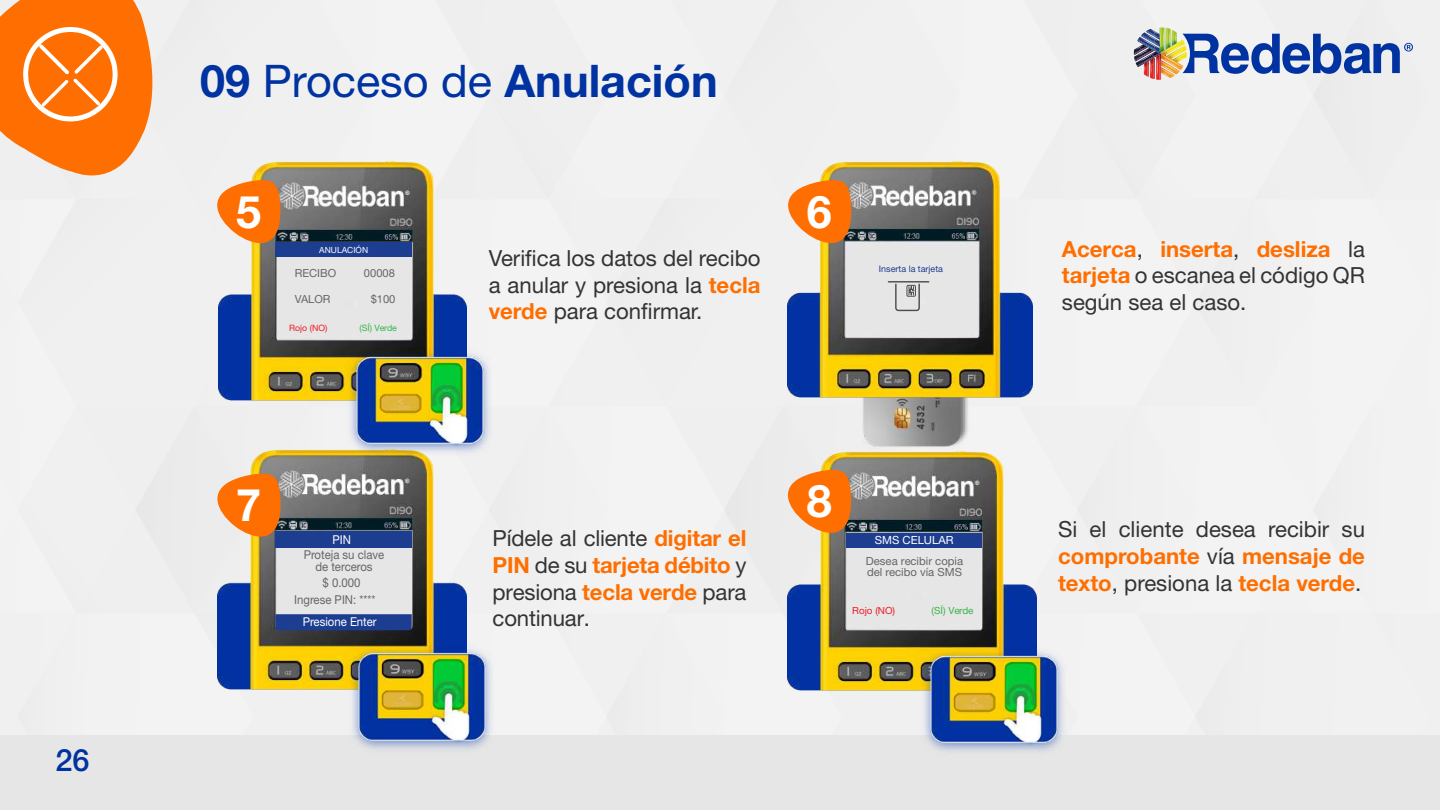
<style>
.page{position:relative;width:1440px;height:810px;background:#fff}
.page>*{position:absolute;margin:0;border:0;box-sizing:border-box;transform-origin:0 0}
.t1{font:700 45px "Helvetica Neue LT Std";color:#0033a1}
.t2{font:700 45px "Helvetica Neue LT Std";color:#fff}
.t3{font:500 30.75px "Helvetica Neue LT Std";color:#0033a1}
.t4{font:22.2px/26.6px "Helvetica Neue LT Std";color:#333;text-align:justify}
.t5{font:12.23px/11.6px "Helvetica Neue LT Std";color:#666;text-align:center;scale:.93 1}
.t6{font:12.23px "Helvetica Neue LT Std";color:#fff;scale:.93 1}
.t7{font:11.4px "Helvetica Neue LT Std";color:#fff}
.t8{font:11.25px/10.6px "Helvetica Neue LT Std";color:#666}
.t9{font:11.25px "Helvetica Neue LT Std";color:#fff}
.t10{font:11.1px "Helvetica Neue LT Std";color:#666}
.t11{font:9.82px "Helvetica Neue LT Std";color:#38b54a}
.t12{font:9.82px "Helvetica Neue LT Std";color:#ed1c24}
.t13{font:9px "Helvetica Neue LT Std";color:#1d3d90}
.t14{font:8.77px "Helvetica Neue LT Std";color:#38b54a}
.t15{font:8.77px "Helvetica Neue LT Std";color:#ed1c24}
.t16{font:8.48px "Helvetica Neue LT Std";color:#fff}
.s1{font-weight:400}
.s2{font-weight:700;color:#ff6e00}
</style>
<div class="page">
<div style="left:0;top:0;width:1440px;height:735px;background:#f0f0f0"></div>
<div style="left:0;top:735px;width:1440px;height:75px;background:#e6e6e6"></div>
<svg style="left:1134px;top:28px;width:279px;height:53px"></svg>
<img style="left:856px;top:397px;width:114px;height:53px">
<img style="left:218px;top:162px;width:248px;height:239px">
<svg style="left:216px;top:180px;width:65px;height:64px"></svg>
<img style="left:788px;top:162px;width:245px;height:235px">
<svg style="left:787px;top:180px;width:65px;height:64px"></svg>
<img style="left:217px;top:450px;width:249px;height:240px">
<svg style="left:217px;top:473px;width:64px;height:64px"></svg>
<img style="left:788px;top:452px;width:248px;height:239px">
<svg style="left:787px;top:469px;width:65px;height:65px"></svg>
<svg style="left:0;top:0;width:168px;height:191px"></svg>
<div style="left:23px;top:27px;width:95px;height:94px;border:5px solid #fff;border-radius:50%"></div>
<img style="left:344px;top:345px;width:153px;height:114px">
<div style="left:275px;top:242px;width:137px;height:15px;background:#1d3d90"></div>
<hr style="left:888px;top:281px;width:41px;height:2px;background:#4d4d4d">
<svg style="left:894px;top:283px;width:27px;height:29px"></svg>
<img style="left:345px;top:642px;width:153px;height:107px">
<div style="left:275px;top:532px;width:137px;height:16px;background:#1d3d90"></div>
<svg style="left:275px;top:614px;width:137px;height:16px"></svg>
<div style="left:846px;top:533px;width:136px;height:14px;background:#1d3d90"></div>
<img style="left:917px;top:644px;width:153px;height:108px">
<h2 class="t3" style="left:56px;top:742px;width:36px">26</h2>
<h1 class="t1" style="left:200px;top:53px;width:519px">09 <span class="s1">Proceso de</span> Anulación</h1>
<h1 class="t2" style="left:236px;top:184px;width:27px">5</h1>
<h1 class="t2" style="left:807px;top:184px;width:27px">6</h1>
<p class="t16" style="left:319px;top:245px;width:50px">ANULACIÓN</p>
<p class="t10" style="left:295px;top:266px;width:43px">RECIBO</p>
<p class="t10" style="left:364px;top:266px;width:32px">00008</p>
<p class="t10" style="left:295px;top:293px;width:37px">VALOR</p>
<p class="t10" style="left:371px;top:293px;width:26px">$100</p>
<p class="t15" style="left:289px;top:323px;width:40px">Rojo (NO)</p>
<p class="t14" style="left:360px;top:323px;width:39px">(SÍ) Verde</p>
<p class="t7" style="left:307px;top:243px;width:75px">Transacciones</p>
<p class="t4" style="left:489px;top:245px;width:273px">Verifica los datos del recibo a anular y presiona la <span class="s2">tecla verde</span> para confirmar.</p>
<p class="t13" style="left:879px;top:264px;width:66px">Inserta la tarjeta</p>
<p class="t4" style="left:1062px;top:235px;width:305px"><span class="s2">Acerca</span>, <span class="s2">inserta</span>, <span class="s2">desliza</span> la <span class="s2">tarjeta</span> o escanea el código QR según sea el caso.</p>
<h1 class="t2" style="left:236px;top:477px;width:27px">7</h1>
<h1 class="t2" style="left:807px;top:474px;width:27px">8</h1>
<p class="t4" style="left:493px;top:525px;width:255px">Pídele al cliente <span class="s2">digitar el PIN</span> de su <span class="s2">tarjeta débito</span> y presiona <span class="s2">tecla verde</span> para continuar.</p>
<p class="t4" style="left:1058px;top:516px;width:308px">Si el cliente desea recibir su <span class="s2">comprobante</span> vía <span class="s2">mensaje de texto</span>, presiona la <span class="s2">tecla verde</span>.</p>
<p class="t6" style="left:333px;top:532px;width:21px">PIN</p>
<p class="t9" style="left:875px;top:533px;width:80px">SMS CELULAR</p>
<p class="t5" style="left:304px;top:549px;width:88px">Proteja su clave de terceros</p>
<p class="t5" style="left:294px;top:593px;width:89px">Ingrese PIN: ****</p>
<p class="t8" style="left:866px;top:555px;width:99px">Desea recibir copia del recibo vía SMS</p>
<p class="t12" style="left:852px;top:605px;width:44px">Rojo (NO)</p>
<p class="t11" style="left:932px;top:605px;width:44px">(SÍ) Verde</p>
<p class="t5" style="left:323px;top:576px;width:42px">$ 0.000</p>
<p class="t6" style="left:303px;top:615px;width:81px">Presione Enter</p>
</div>
